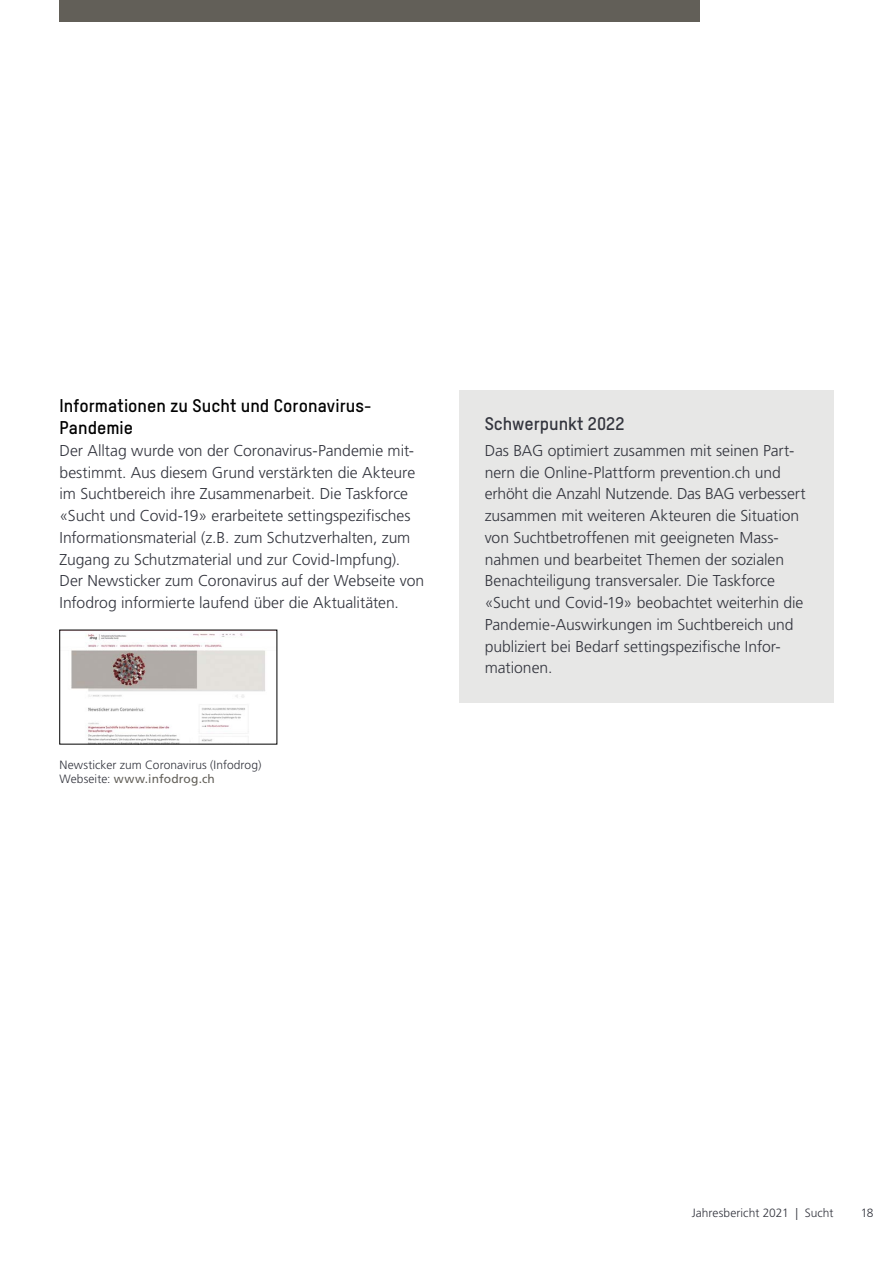
<style>
.page{position:relative;width:893px;height:1263px;background:#fff}
.page>*{position:absolute;margin:0;border:0;box-sizing:border-box;transform-origin:0 0}
.Untertitel{font:18px/21.8px "T Star Pro Bold";color:#000}
.Grundtext{font:18px "T Star Pro Bold";color:#33353e}
.Grundtext-2{font:300 15.75px/21.8px "Frutiger LT Std";letter-spacing:-.005em;color:#33353e}
.Legende{font:300 12px "Frutiger LT Std";letter-spacing:.005em;color:#33353e}
.Legende-2{font:12px "Frutiger LT Std";letter-spacing:.01em;color:#625f58}
.s1{font-weight:300;color:#33353e}
</style>
<div class="page">
<div style="left:60px;top:0;width:640px;height:21px;background:#625f58"></div>
<div style="left:459px;top:391px;width:374px;height:312px;background:#e7e7e6"></div>
<img style="left:71px;top:633px;width:194px;height:109px">
<p class="Untertitel" style="left:60px;top:393px;width:314px">Informationen zu Sucht und Coronavirus-<br>Pandemie</p>
<p class="Grundtext-2" style="left:60px;top:440px;width:366px">Der Alltag wurde von der Coronavirus-Pandemie mit&shy;bestimmt. Aus diesem Grund verstärkten die Akteure im Suchtbereich ihre Zusammenarbeit. Die Taskforce «Sucht und Covid-19» erarbeitete settingspezifisches Informationsmaterial (z.B. zum Schutzverhalten, zum Zugang zu Schutzmaterial und zur Covid-Impfung).<br>Der Newsticker zum Coronavirus auf der Webseite von Infodrog informierte laufend über die Aktualitäten.</p>
<p class="Legende" style="left:60px;top:758px;width:203px">Newsticker zum Coronavirus (Infodrog)</p>
<p class="Legende-2" style="left:60px;top:772px;width:157px"><span class="s1">Webseite:</span> www.infodrog.ch</p>
<p class="Grundtext" style="left:485px;top:410px;width:141px">Schwerpunkt 2022</p>
<p class="Grundtext-2" style="left:485px;top:440px;width:322px">Das BAG optimiert zusammen mit seinen Part&shy;nern die Online-Plattform prevention.ch und erhöht die Anzahl Nutzende. Das BAG verbessert zusammen mit weiteren Akteuren die Situation von Suchtbetroffenen mit geeigneten Mass&shy;nahmen und bearbeitet Themen der sozialen Benachteiligung transversaler. Die Taskforce «Sucht und Covid-19» beobachtet weiterhin die Pandemie-Auswirkungen im Suchtbereich und publiziert bei Bedarf settingspezifische Infor&shy;mationen.</p>
<p class="Legende" style="left:692px;top:1206px;width:143px">Jahresbericht 2021 | Sucht</p>
<p class="Legende" style="left:861px;top:1206px;width:14px">18</p>
</div>
